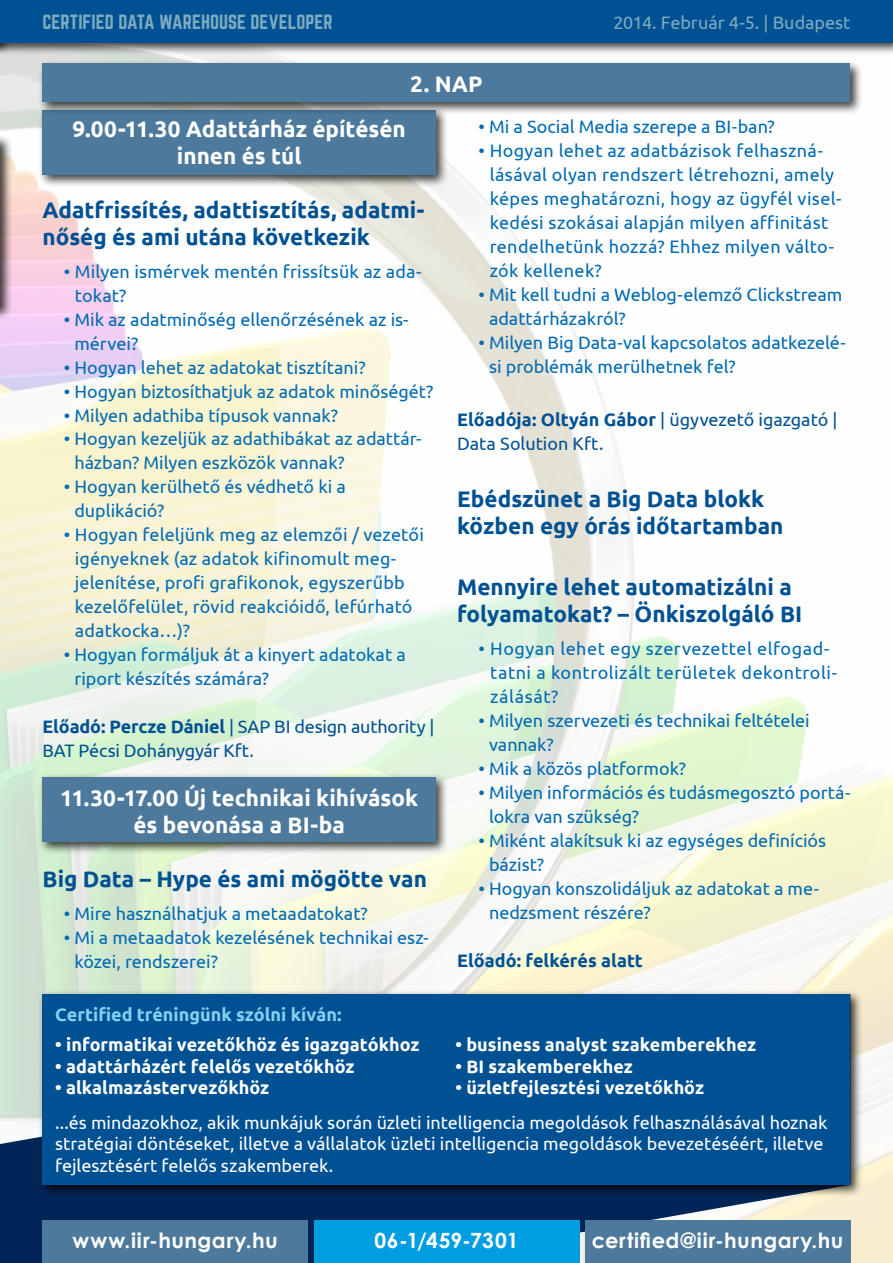
<style>
.page{position:relative;width:893px;height:1263px;background:#fff}
.page>*{position:absolute;margin:0;border:0;box-sizing:border-box;transform-origin:0 0}
.t1{font:700 22.5px/27px "Ubuntu";color:#005193}
.t2{font:700 22.5px/27px "Ubuntu";color:#fff;text-align:center}
.t3{font:700 21px "Century Gothic";letter-spacing:.03em;color:#fff}
.t4{font:18px/24px "Ubuntu";color:#006ab3}
.t5{font:18px/21.6px "Ubuntu";color:#fff}
.t6{font:18px/24px "Ubuntu";letter-spacing:.02em;color:#006ab3}
.t7{font:700 18px "Ubuntu";color:#fff}
.t8{font:18px/24px "Ubuntu";letter-spacing:-.01em;color:#005193}
.t9{font:18px/24px "Ubuntu";letter-spacing:.03em;color:#006ab3}
.t10{font:18px "Norwester";color:#7fabc0}
.t11{font:700 18px "Ubuntu";color:#84d0f0}
.t12{font:18px "Ubuntu";color:#7fabc0}
.t13{font:700 18px "Ubuntu";color:#005193}
.s1{font-weight:700}
</style>
<div class="page">
<img style="left:0;top:55px;width:893px;height:1208px">
<div style="left:0;top:61px;width:13px;height:258px;background:#000;opacity:.75"></div>
<svg style="left:0;top:64px;width:1px;height:243px"></svg>
<svg style="left:0;top:994px;width:850px;height:269px;background:#44607e"></svg>
<div style="left:38px;top:106px;width:411px;height:82px;background:#000;opacity:.75"></div>
<div style="left:43px;top:111px;width:393px;height:64px;background:#4d799c"></div>
<div style="left:38px;top:773px;width:411px;height:82px;background:#000;opacity:.75"></div>
<div style="left:43px;top:777px;width:393px;height:65px;background:#4d799c"></div>
<div style="left:38px;top:59px;width:825px;height:55px;background:#000;opacity:.75"></div>
<div style="left:43px;top:64px;width:807px;height:38px;background:#4d799c"></div>
<div style="left:0;top:0;width:893px;height:55px;background:#000;opacity:.75"></div>
<div style="left:0;top:0;width:893px;height:43px;background:#005193"></div>
<div style="left:38px;top:990px;width:825px;height:208px;background:#000;opacity:.75"></div>
<div style="left:43px;top:994px;width:807px;height:191px;background:#005193"></div>
<div style="left:43px;top:1220px;width:265px;height:43px;background:#4d799c"></div>
<div style="left:314px;top:1220px;width:265px;height:43px;background:#009ee0"></div>
<div style="left:585px;top:1220px;width:265px;height:43px;background:#4d799c"></div>
<p class="t10" style="left:43px;top:14px;width:292px">CERTIFIED DATA WAREHOUSE DEVELOPER</p>
<p class="t12" style="left:613px;top:12px;width:238px">2014. Február 4-5. | Budapest</p>
<p class="t2" style="left:410px;top:70px;width:74px">2. NAP</p>
<p class="t2" style="left:73px;top:115px;width:335px">9.00-11.30 Adattárház építésén innen és túl</p>
<p class="t1" style="left:43px;top:196px;width:384px">Adatfrissítés, adattisztítás, adatmi&shy;nőség és ami utána következik</p>
<p class="t4" style="left:75px;top:259px;width:348px;text-indent:-11px">• Milyen ismérvek mentén frissítsük az ada&shy;tokat?</p>
<p class="t4" style="left:74px;top:307px;width:336px;text-indent:-11px">• Mik az adatminőség ellenőrzésének az is&shy;mérvei?</p>
<p class="t4" style="left:64px;top:355px;width:303px">• Hogyan lehet az adatokat tisztítani?</p>
<p class="t4" style="left:64px;top:378px;width:371px">• Hogyan biztosíthatjuk az adatok minőségét?</p>
<p class="t4" style="left:64px;top:402px;width:276px">• Milyen adathiba típusok vannak?</p>
<p class="t4" style="left:74px;top:426px;width:348px;text-indent:-11px">• Hogyan kezeljük az adathibákat az adattár&shy;házban? Milyen eszközök vannak?</p>
<p class="t4" style="left:74px;top:474px;width:273px;text-indent:-11px">• Hogyan kerülhető és védhető ki a duplikáció?</p>
<p class="t4" style="left:75px;top:522px;width:351px;text-indent:-11px">• Hogyan feleljünk meg az elemzői / vezetői igényeknek (az adatok kifinomult meg&shy;jelenítése, profi grafikonok, egyszerűbb kezelőfelület, rövid reakcióidő, lefúrható adatkocka…)?</p>
<p class="t4" style="left:74px;top:642px;width:333px;text-indent:-11px">• Hogyan formáljuk át a kinyert adatokat a riport készítés számára?</p>
<p class="t8" style="left:43px;top:714px;width:394px"><span class="s1">Előadó: Percze Dániel</span> | SAP BI design authority |<br>BAT Pécsi Dohánygyár Kft.</p>
<p class="t2" style="left:60px;top:784px;width:359px">11.30-17.00 Új technikai kihívások és bevonása a BI-ba</p>
<p class="t1" style="left:43px;top:865px;width:386px">Big Data – Hype és ami mögötte van</p>
<p class="t4" style="left:64px;top:901px;width:305px">• Mire használhatjuk a metaadatokat?</p>
<p class="t4" style="left:74px;top:925px;width:356px;text-indent:-11px">• Mi a metaadatok kezelésének technikai esz&shy;közei, rendszerei?</p>
<p class="t11" style="left:55px;top:1003px;width:288px">Certified tréningünk szólni kíván:</p>
<p class="t7" style="left:55px;top:1033px;width:366px">• informatikai vezetőkhöz és igazgatókhoz</p>
<p class="t7" style="left:55px;top:1055px;width:301px">• adattárházért felelős vezetőkhöz</p>
<p class="t7" style="left:55px;top:1077px;width:215px">• alkalmazástervezőkhöz</p>
<p class="t4" style="left:478px;top:115px;width:298px">• Mi a Social Media szerepe a BI-ban?</p>
<p class="t6" style="left:490px;top:139px;width:353px;text-indent:-11px">• Hogyan lehet az adatbázisok felhaszná&shy;lásával olyan rendszert létrehozni, amely képes meghatározni, hogy az ügyfél visel&shy;kedési szokásai alapján milyen affinitást rendelhetünk hozzá? Ehhez milyen válto&shy;zók kellenek?</p>
<p class="t4" style="left:489px;top:282px;width:355px;text-indent:-11px">• Mit kell tudni a Weblog-elemző Clickstream adattárházakról?</p>
<p class="t4" style="left:489px;top:330px;width:358px;text-indent:-11px">• Milyen Big Data-val kapcsolatos adatkezelé&shy;si problémák merülhetnek fel?</p>
<p class="t8" style="left:457px;top:407px;width:382px"><span class="s1">Előadója: Oltyán Gábor</span> | ügyvezető igazgató |<br>Data Solution Kft.</p>
<p class="t1" style="left:457px;top:485px;width:328px">Ebédszünet a Big Data blokk közben egy órás időtartamban</p>
<p class="t1" style="left:457px;top:573px;width:347px">Mennyire lehet automatizálni a folyamatokat? – Önkiszolgáló BI</p>
<p class="t9" style="left:490px;top:636px;width:349px;text-indent:-12px">• Hogyan lehet egy szervezettel elfogad&shy;tatni a kontrolizált területek dekontroli&shy;zálását?</p>
<p class="t4" style="left:489px;top:708px;width:322px;text-indent:-11px">• Milyen szervezeti és technikai feltételei vannak?</p>
<p class="t4" style="left:478px;top:756px;width:209px">• Mik a közös platformok?</p>
<p class="t4" style="left:489px;top:780px;width:363px;text-indent:-11px">• Milyen információs és tudásmegosztó portá&shy;lokra van szükség?</p>
<p class="t4" style="left:489px;top:828px;width:339px;text-indent:-11px">• Miként alakítsuk ki az egységes definíciós bázist?</p>
<p class="t4" style="left:489px;top:876px;width:332px;text-indent:-11px">• Hogyan konszolidáljuk az adatokat a me&shy;nedzsment részére?</p>
<p class="t13" style="left:457px;top:949px;width:187px">Előadó: felkérés alatt</p>
<p class="t7" style="left:455px;top:1033px;width:302px">• business analyst szakemberekhez</p>
<p class="t7" style="left:455px;top:1055px;width:179px">• BI szakemberekhez</p>
<p class="t7" style="left:455px;top:1077px;width:250px">• üzletfejlesztési vezetőkhöz</p>
<p class="t5" style="left:55px;top:1111px;width:774px">...és mindazokhoz, akik munkájuk során üzleti intelligencia megoldások felhasználásával hoznak stratégiai döntéseket, illetve a vállalatok üzleti intelligencia megoldások bevezetéséért, illetve fejlesztésért felelős szakemberek.</p>
<p class="t3" style="left:73px;top:1225px;width:207px">www.iir-hungary.hu</p>
<p class="t3" style="left:375px;top:1225px;width:145px">06-1/459-7301</p>
<p class="t3" style="left:592px;top:1225px;width:253px">certified@iir-hungary.hu</p>
</div>
